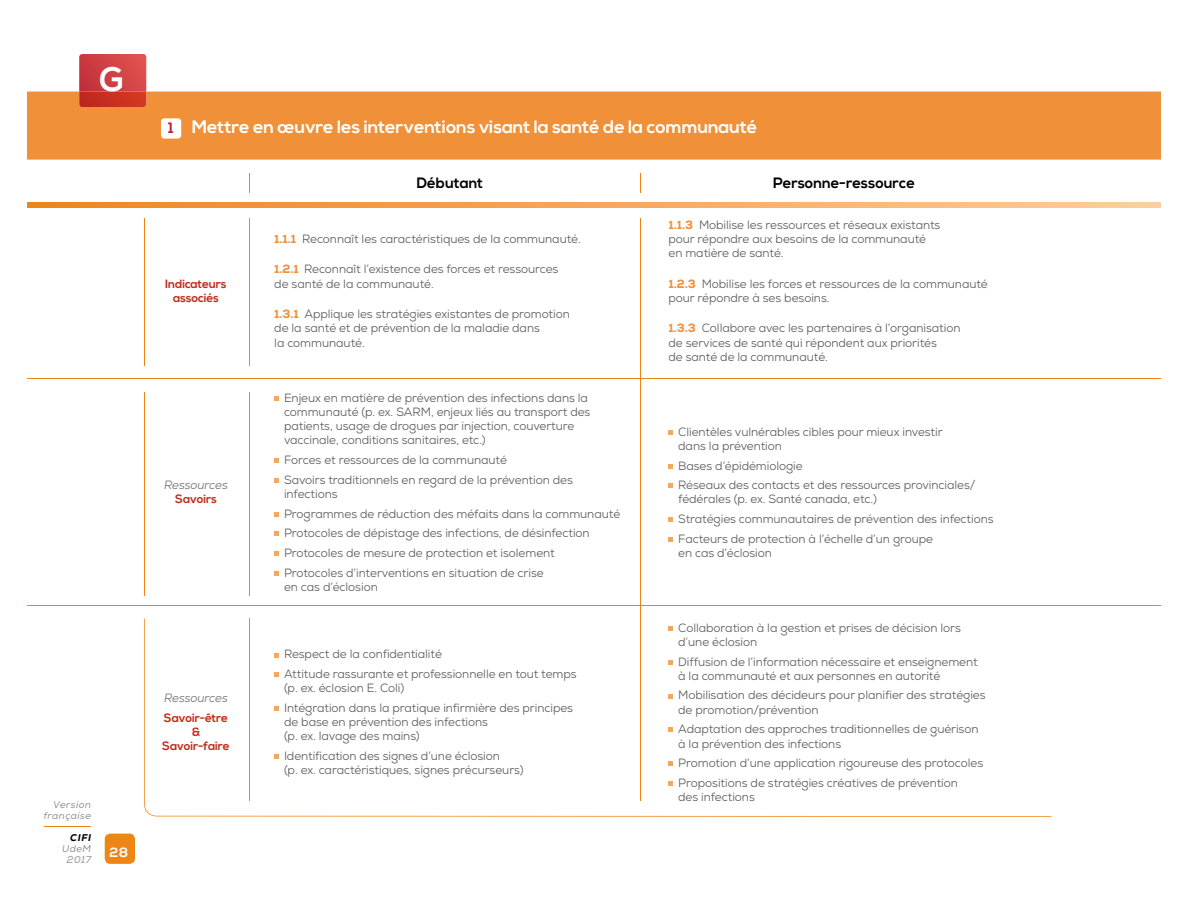
<style>
.page{position:relative;width:1188px;height:918px;background:#fff}
.page>*{position:absolute;margin:0;border:0;box-sizing:border-box;transform-origin:0 0}
.t1{font:700 33.75px "Nexa";color:#fff}
.t2{font:700 18px "Nexa";letter-spacing:-.005em;color:#fff}
.t3{font:700 15px "Nexa";color:#000}
.t4{font:700 13.5px "Nexa";color:#fff}
.t5{font:12px/14.2px "Nexa";letter-spacing:-.005em;color:#5e5e5f}
.t6{font:700 12px/14.2px "Nexa";letter-spacing:-.005em;color:#c02b1a;text-align:center}
.t7{font:italic 12px "Nexa";letter-spacing:-.005em;color:#727273}
.t8{font:italic 9.75px/10.8px "Nexa";letter-spacing:.05em;color:#919192;text-align:right}
.t9{font:italic 800 9.75px "Nexa";color:#000}
.s1{font-size:15px;color:#bb2436}
.s2{font-weight:800;color:#f09039}
</style>
<div class="page">
<div style="left:105px;top:834px;width:30px;height:30px;background:#ee8615;border-radius:5px"></div>
<hr style="left:44px;top:826px;width:47px;height:1px;background:#ee8615">
<div style="left:27px;top:92px;width:1134px;height:68px;background:#f09039"></div>
<div style="left:161px;top:118px;width:20px;height:21px;background:#fff;border-radius:3px"></div>
<svg style="left:274px;top:396px;width:5px;height:4px"></svg>
<svg style="left:274px;top:459px;width:5px;height:4px"></svg>
<svg style="left:274px;top:478px;width:5px;height:4px"></svg>
<svg style="left:274px;top:512px;width:5px;height:4px"></svg>
<svg style="left:274px;top:532px;width:5px;height:4px"></svg>
<svg style="left:274px;top:551px;width:5px;height:5px"></svg>
<svg style="left:274px;top:571px;width:5px;height:4px"></svg>
<svg style="left:669px;top:430px;width:4px;height:4px"></svg>
<svg style="left:669px;top:464px;width:4px;height:4px"></svg>
<svg style="left:669px;top:484px;width:4px;height:4px"></svg>
<svg style="left:669px;top:517px;width:4px;height:5px"></svg>
<svg style="left:669px;top:537px;width:4px;height:4px"></svg>
<svg style="left:27px;top:202px;width:1134px;height:6px;background:#f5a85d"></svg>
<svg style="left:144px;top:619px;width:907px;height:198px"></svg>
<hr style="left:249px;top:392px;width:1px;height:203px;background:#ee8615">
<hr style="left:144px;top:392px;width:1px;height:203px;background:#ee8615">
<hr style="left:249px;top:619px;width:1px;height:182px;background:#ee8615">
<hr style="left:249px;top:218px;width:1px;height:148px;background:#ee8615">
<svg style="left:249px;top:173px;width:1px;height:20px"></svg>
<svg style="left:640px;top:173px;width:1px;height:20px"></svg>
<hr style="left:144px;top:218px;width:1px;height:148px;background:#ee8615">
<hr style="left:640px;top:218px;width:1px;height:583px;background:#ee8615">
<hr style="left:27px;top:378px;width:1134px;height:1px;background:#ee8615">
<hr style="left:27px;top:606px;width:1134px;height:1px;background:#ee8615">
<svg style="left:79px;top:54px;width:67px;height:53px;background:#ce3e3b"></svg>
<h1 class="t1" style="left:100px;top:60px;width:26px">G</h1>
<p class="t8" style="left:43px;top:799px;width:49px">Version française</p>
<p class="t9" style="left:70px;top:832px;width:22px">CIFI</p>
<p class="t8" style="left:62px;top:843px;width:31px;text-align:center">UdeM<br>2017</p>
<p class="t4" style="left:110px;top:844px;width:20px">28</p>
<h2 class="t2" style="left:168px;top:117px;width:591px"><span class="s1">1</span> Mettre en œuvre les interventions visant la santé de la communauté</h2>
<p class="t6" style="left:165px;top:277px;width:63px">Indicateurs associés</p>
<p class="t7" style="left:164px;top:477px;width:65px">Ressources</p>
<p class="t6" style="left:175px;top:493px;width:43px">Savoirs</p>
<p class="t7" style="left:164px;top:690px;width:65px">Ressources</p>
<p class="t6" style="left:162px;top:711px;width:69px">Savoir-être &amp;<br>Savoir-faire</p>
<p class="t3" style="left:417px;top:174px;width:68px">Débutant</p>
<p class="t3" style="left:773px;top:174px;width:143px">Personne-ressource</p>
<p class="t5" style="left:274px;top:232px;width:308px"><span class="s2">1.1.1</span> Reconnaît les caractéristiques de la communauté.</p>
<p class="t5" style="left:274px;top:262px;width:286px"><span class="s2">1.2.1</span> Reconnaît l’existence des forces et ressources de santé de la communauté.</p>
<p class="t5" style="left:274px;top:307px;width:297px"><span class="s2">1.3.1</span> Applique les stratégies existantes de promotion de la santé et de prévention de la maladie dans<br>la communauté.</p>
<p class="t5" style="left:284px;top:390px;width:308px">Enjeux en matière de prévention des infections dans la communauté (p. ex. SARM, enjeux liés au transport des patients, usage de drogues par injection, couverture vaccinale, conditions sanitaires, etc.)</p>
<p class="t5" style="left:284px;top:450px;width:290px;line-height:19.6px">Forces et ressources de la communauté<br>Savoirs traditionnels en regard de la prévention des</p>
<p class="t5" style="left:284px;top:484px;width:338px;line-height:19.6px">infections<br>Programmes de réduction des méfaits dans la communauté Protocoles de dépistage des infections, de désinfection Protocoles de mesure de protection et isolement<br>Protocoles d’interventions en situation de crise</p>
<p class="t5" style="left:284px;top:580px;width:95px">en cas d’éclosion</p>
<p class="t5" style="left:284px;top:644px;width:294px;line-height:19.6px">Respect de la confidentialité<br>Attitude rassurante et professionnelle en tout temps</p>
<p class="t5" style="left:284px;top:678px;width:291px;line-height:19.6px">(p. ex. éclosion E. Coli)<br>Intégration dans la pratique infirmière des principes</p>
<p class="t5" style="left:284px;top:715px;width:206px">de base en prévention des infections (p. ex. lavage des mains)</p>
<p class="t5" style="left:284px;top:749px;width:241px">Identification des signes d’une éclosion<br>(p. ex. caractéristiques, signes précurseurs)</p>
<p class="t5" style="left:669px;top:218px;width:273px"><span class="s2">1.1.3</span> Mobilise les ressources et réseaux existants pour répondre aux besoins de la communauté en matière de santé.</p>
<p class="t5" style="left:669px;top:276px;width:321px"><span class="s2">1.2.3</span> Mobilise les forces et ressources de la communauté pour répondre à ses besoins.</p>
<p class="t5" style="left:669px;top:321px;width:294px"><span class="s2">1.3.3</span> Collabore avec les partenaires à l’organisation de services de santé qui répondent aux priorités<br>de santé de la communauté.</p>
<p class="t5" style="left:678px;top:424px;width:266px">Clientèles vulnérables cibles pour mieux investir dans la prévention</p>
<p class="t5" style="left:678px;top:456px;width:299px;line-height:19.6px">Bases d’épidémiologie<br>Réseaux des contacts et des ressources provinciales/</p>
<p class="t5" style="left:678px;top:489px;width:317px;line-height:19.6px">fédérales (p. ex. Santé canada, etc.)<br>Stratégies communautaires de prévention des infections<br>Facteurs de protection à l’échelle d’un groupe</p>
<p class="t5" style="left:678px;top:546px;width:95px">en cas d’éclosion</p>
<p class="t5" style="left:678px;top:620px;width:284px">Collaboration à la gestion et prises de décision lors d’une éclosion</p>
<p class="t5" style="left:678px;top:654px;width:301px">Diffusion de l’information nécessaire et enseignement à la communauté et aux personnes en autorité</p>
<p class="t5" style="left:678px;top:688px;width:309px">Mobilisation des décideurs pour planifier des stratégies de promotion/prévention</p>
<p class="t5" style="left:678px;top:722px;width:302px">Adaptation des approches traditionnelles de guérison à la prévention des infections</p>
<p class="t5" style="left:678px;top:753px;width:307px;line-height:19.6px">Promotion d’une application rigoureuse des protocoles<br>Propositions de stratégies créatives de prévention</p>
<p class="t5" style="left:678px;top:790px;width:78px">des infections</p>
</div>
